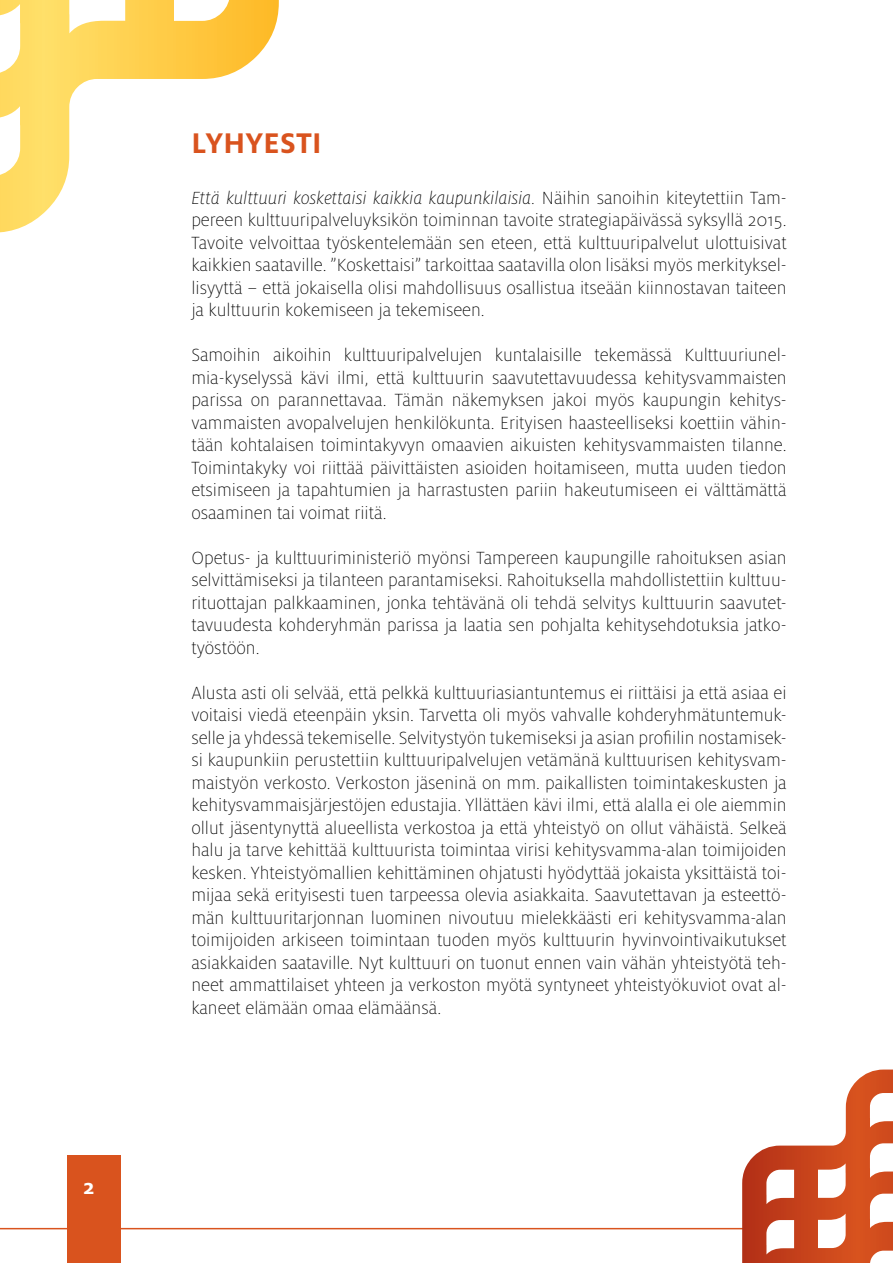
<style>
.page{position:relative;width:893px;height:1263px;background:#fff}
.page>*{position:absolute;margin:0;border:0;box-sizing:border-box;transform-origin:0 0}
.t1{font:700 31.5px "Milo Pro";letter-spacing:.01em;color:#d9531e}
.t2{font:700 22.5px "Milo Pro";color:#fff}
.t3{font:300 expanded 19.5px/22.5px "Milo Pro";color:#000;text-align:justify}
.s1{font-style:italic}
</style>
<div class="page">
<hr style="left:0;top:1228px;width:753px;height:1px;background:#d9531e">
<img style="left:742px;top:1069px;width:151px;height:194px">
<div style="left:68px;top:1155px;width:53px;height:108px;background:#d9531e"></div>
<img style="left:0;top:0;width:279px;height:233px">
<p class="t2" style="left:83px;top:1174px;width:12px">2</p>
<h1 class="t1" style="left:191px;top:125px;width:132px">LYHYESTI</h1>
<p class="t3" style="left:191px;top:186px;width:597px"><span class="s1">Että kulttuuri koskettaisi kaikkia kaupunkilaisia.</span> Näihin sanoihin kiteytettiin Tam&shy;pereen kulttuuripalveluyksikön toiminnan tavoite strategiapäivässä syksyllä 2015.<br>Tavoite velvoittaa työskentelemään sen eteen, että kulttuuripalvelut ulottuisivat kaikkien saataville. ”Koskettaisi” tarkoittaa saatavilla olon lisäksi myös merkityksel&shy;lisyyttä – että jokaisella olisi mahdollisuus osallistua itseään kiinnostavan taiteen ja kulttuurin kokemiseen ja tekemiseen.</p>
<p class="t3" style="left:191px;top:344px;width:597px">Samoihin aikoihin kulttuuripalvelujen kuntalaisille tekemässä Kulttuuriunel&shy;mia-kyselyssä kävi ilmi, että kulttuurin saavutettavuudessa kehitysvammaisten parissa on parannettavaa. Tämän näkemyksen jakoi myös kaupungin kehitys&shy;vammaisten avopalvelujen henkilökunta. Erityisen haasteelliseksi koettiin vähin&shy;tään kohtalaisen toimintakyvyn omaavien aikuisten kehitysvammaisten tilanne.<br>Toimintakyky voi riittää päivittäisten asioiden hoitamiseen, mutta uuden tiedon etsimiseen ja tapahtumien ja harrastusten pariin hakeutumiseen ei välttämättä osaaminen tai voimat riitä.</p>
<p class="t3" style="left:191px;top:546px;width:597px">Opetus- ja kulttuuriministeriö myönsi Tampereen kaupungille rahoituksen asian selvittämiseksi ja tilanteen parantamiseksi. Rahoituksella mahdollistettiin kulttuu&shy;rituottajan palkkaaminen, jonka tehtävänä oli tehdä selvitys kulttuurin saavutet&shy;tavuudesta kohderyhmän parissa ja laatia sen pohjalta kehitysehdotuksia jatko&shy;työstöön.</p>
<p class="t3" style="left:191px;top:681px;width:597px">Alusta asti oli selvää, että pelkkä kulttuuriasiantuntemus ei riittäisi ja että asiaa ei voitaisi viedä eteenpäin yksin. Tarvetta oli myös vahvalle kohderyhmätuntemuk&shy;selle ja yhdessä tekemiselle. Selvitystyön tukemiseksi ja asian profiilin nostamisek&shy;si kaupunkiin perustettiin kulttuuripalvelujen vetämänä kulttuurisen kehitysvam&shy;maistyön verkosto. Verkoston jäseninä on mm. paikallisten toimintakeskusten ja kehitysvammaisjärjestöjen edustajia. Yllättäen kävi ilmi, että alalla ei ole aiemmin ollut jäsentynyttä alueellista verkostoa ja että yhteistyö on ollut vähäistä. Selkeä halu ja tarve kehittää kulttuurista toimintaa virisi kehitysvamma-alan toimijoiden kesken. Yhteistyömallien kehittäminen ohjatusti hyödyttää jokaista yksittäistä toi&shy;mijaa sekä erityisesti tuen tarpeessa olevia asiakkaita. Saavutettavan ja esteettö&shy;män kulttuuritarjonnan luominen nivoutuu mielekkäästi eri kehitysvamma-alan toimijoiden arkiseen toimintaan tuoden myös kulttuurin hyvinvointivaikutukset asiakkaiden saataville. Nyt kulttuuri on tuonut ennen vain vähän yhteistyötä teh&shy;neet ammattilaiset yhteen ja verkoston myötä syntyneet yhteistyökuviot ovat al&shy;kaneet elämään omaa elämäänsä.</p>
</div>
